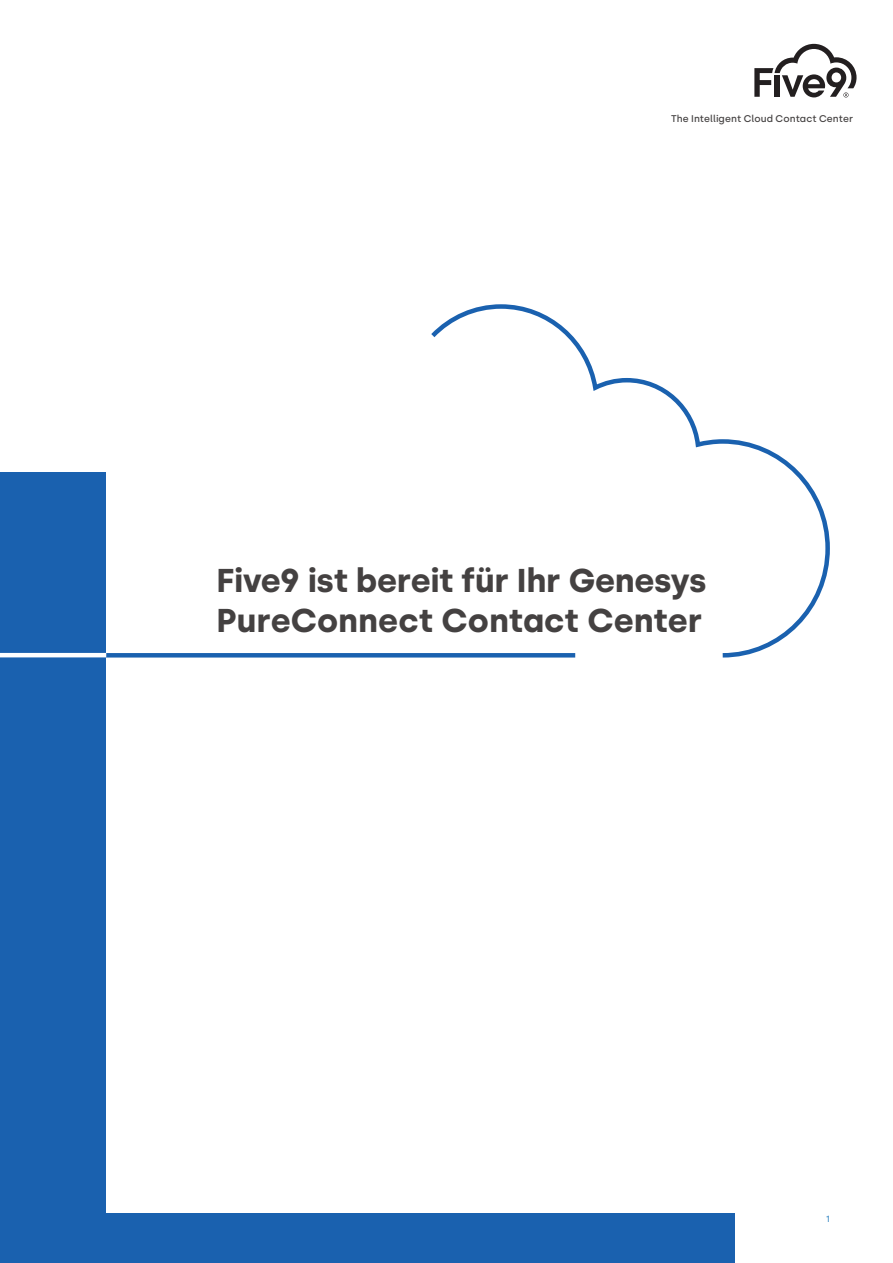
<style>
.page{position:relative;width:893px;height:1263px;background:#fff}
.page>*{position:absolute;margin:0;border:0;box-sizing:border-box;transform-origin:0 0}
.t1{font:700 33px/39px "Silka";letter-spacing:-.01em;color:#444141}
.t2{font:500 9.75px "Silka";letter-spacing:.01em;color:#444141}
.t3{font:9px "Silka";color:#1e79bc}
</style>
<div class="page">
<svg style="left:754px;top:44px;width:102px;height:53px"></svg>
<svg style="left:0;top:304px;width:830px;height:354px"></svg>
<div style="left:0;top:473px;width:106px;height:790px;background:#1a61af"></div>
<hr style="left:0;top:653px;width:106px;height:4px;background:#fff">
<div style="left:30px;top:1213px;width:705px;height:50px;background:#1a61af"></div>
<p class="t2" style="left:671px;top:113px;width:184px">The Intelligent Cloud Contact Center</p>
<p class="t1" style="left:217px;top:561px;width:492px">Five9 ist bereit für Ihr Genesys<br>PureConnect Contact Center</p>
<p class="t3" style="left:826px;top:1214px;width:6px">1</p>
</div>
